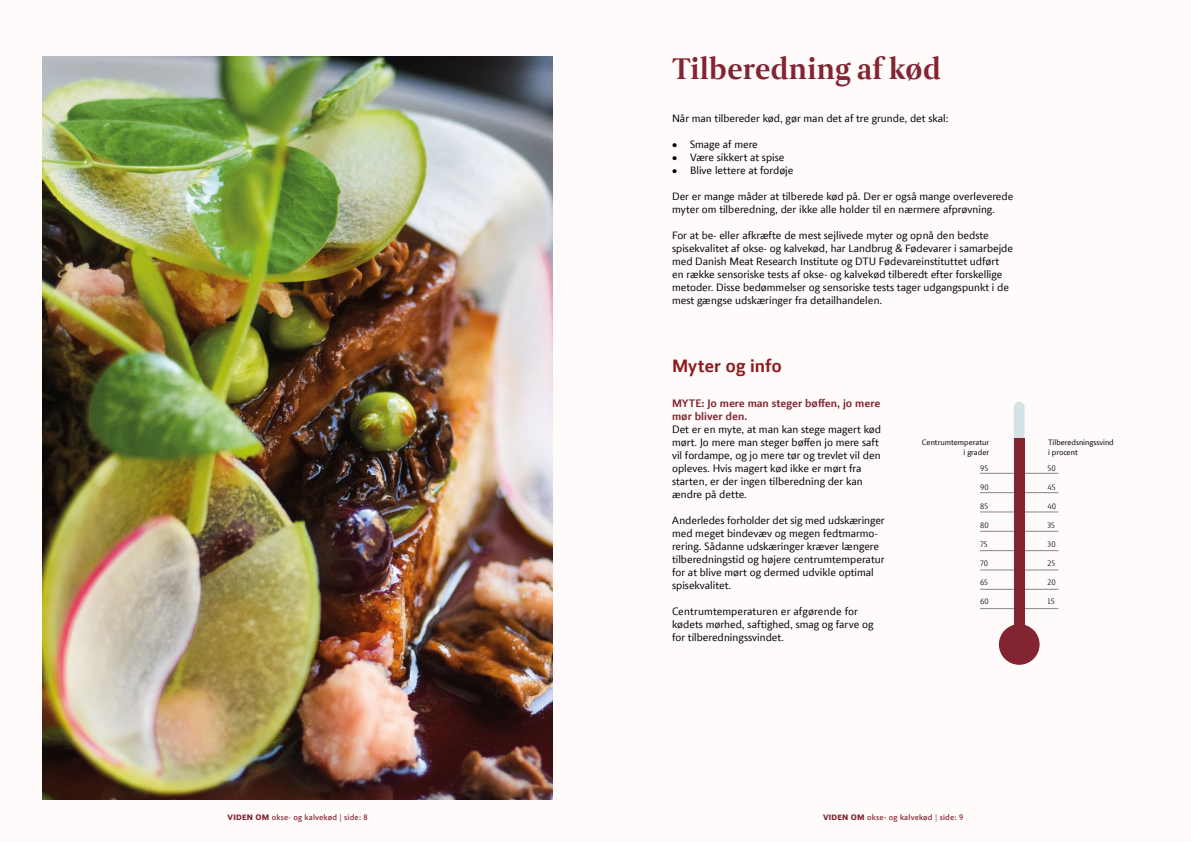
<style>
.page{position:relative;width:1191px;height:842px;background:#fff}
.page>*{position:absolute;margin:0;border:0;box-sizing:border-box;transform-origin:0 0}
.t1{font:700 30px "LF Press Serif Offc";color:#822531}
.t2{font:700 18px "LF Press Sans Offc";color:#8f181a}
.t3{font:500 11px/13px "LF Press Sans Offc";color:#000}
.t4{font:700 11px/13.2px "LF Press Sans Offc";color:#822531}
.t5{font:700 8px "LF Press Sans Offc d";letter-spacing:.025em;color:#822531}
.t6{font:500 8px/9.6px "LF Press Sans Offc";color:#000;text-align:right}
.t7{font:8px "LF Press Sans Offc";letter-spacing:.005em;color:#000}
.s1{font-family:"LF Press Sans Offc";font-weight:900}
</style>
<div class="page">
<div style="left:0;top:0;width:604px;height:842px;background:#fefbfa"></div>
<div style="left:587px;top:0;width:604px;height:842px;background:#fefbfa"></div>
<img style="left:43px;top:57px;width:510px;height:742px">
<hr style="left:980px;top:473px;width:78px;height:1px;background:#878787">
<hr style="left:980px;top:492px;width:78px;height:1px;background:#878787">
<hr style="left:980px;top:512px;width:78px;height:1px;background:#878787">
<hr style="left:980px;top:531px;width:78px;height:1px;background:#878787">
<hr style="left:980px;top:550px;width:78px;height:1px;background:#878787">
<hr style="left:980px;top:570px;width:78px;height:1px;background:#878787">
<hr style="left:980px;top:589px;width:78px;height:1px;background:#878787">
<hr style="left:980px;top:608px;width:78px;height:1px;background:#878787">
<div style="left:1013px;top:402px;width:11px;height:235px;background:#d5e2e3;border-radius:5px"></div>
<div style="left:1013px;top:438px;width:11px;height:199px;background:#822531"></div>
<div style="left:999px;top:624px;width:40px;height:41px;background:#822531;border-radius:50%"></div>
<h1 class="t1" style="left:672px;top:51px;width:270px">Tilberedning af kød</h1>
<p class="t3" style="left:672px;top:111px;width:278px">Når man tilbereder kød, gør man det af tre grunde, det skal:</p>
<p class="t3" style="left:672px;top:137px;width:87px">• Smage af mere</p>
<p class="t3" style="left:672px;top:150px;width:114px">• Være sikkert at spise</p>
<p class="t3" style="left:672px;top:163px;width:123px">• Blive lettere at fordøje</p>
<p class="t3" style="left:672px;top:189px;width:343px">Der er mange måder at tilberede kød på. Der er også mange overleverede myter om tilberedning, der ikke alle holder til en nærmere afprøvning.</p>
<p class="t3" style="left:672px;top:228px;width:342px">For at be- eller afkræfte de mest sejlivede myter og opnå den bedste spisekvalitet af okse- og kalvekød, har Landbrug &amp; Fødevarer i samarbejde med Danish Meat Research Institute og DTU Fødevareinstituttet udført en række sensoriske tests af okse- og kalvekød tilberedt efter forskellige metoder. Disse bedømmelser og sensoriske tests tager udgangspunkt i de mest gængse udskæringer fra detailhandelen.</p>
<h2 class="t2" style="left:672px;top:355px;width:111px">Myter og info</h2>
<p class="t4" style="left:672px;top:396px;width:210px">MYTE: Jo mere man steger bøffen, jo mere mør bliver den.</p>
<p class="t3" style="left:672px;top:422px;width:210px">Det er en myte, at man kan stege magert kød mørt. Jo mere man steger bøffen jo mere saft vil fordampe, og jo mere tør og trevlet vil den opleves. Hvis magert kød ikke er mørt fra starten, er der ingen tilberedning der kan ændre på dette.</p>
<p class="t3" style="left:672px;top:513px;width:214px">Anderledes forholder det sig med udskæringer med meget bindevæv og megen fedtmarmo&shy;rering. Sådanne udskæringer kræver længere tilberedningstid og højere centrumtemperatur for at blive mørt og dermed udvikle optimal spisekvalitet.</p>
<p class="t3" style="left:672px;top:604px;width:203px">Centrumtemperaturen er afgørende for kødets mørhed, saftighed, smag og farve og for tilberedningssvindet.</p>
<p class="t6" style="left:922px;top:438px;width:69px">Centrumtemperatur i grader</p>
<p class="t7" style="left:980px;top:464px;width:9px">95</p>
<p class="t7" style="left:980px;top:483px;width:10px">90</p>
<p class="t7" style="left:980px;top:502px;width:9px">85</p>
<p class="t7" style="left:980px;top:521px;width:10px">80</p>
<p class="t7" style="left:980px;top:540px;width:9px">75</p>
<p class="t7" style="left:980px;top:559px;width:9px">70</p>
<p class="t7" style="left:980px;top:578px;width:9px">65</p>
<p class="t7" style="left:980px;top:597px;width:10px">60</p>
<p class="t6" style="left:1048px;top:438px;width:67px;text-align:left">Tilberedsningssvind i procent</p>
<p class="t7" style="left:1047px;top:464px;width:10px">50</p>
<p class="t7" style="left:1047px;top:483px;width:9px">45</p>
<p class="t7" style="left:1047px;top:502px;width:10px">40</p>
<p class="t7" style="left:1047px;top:521px;width:9px">35</p>
<p class="t7" style="left:1047px;top:540px;width:10px">30</p>
<p class="t7" style="left:1047px;top:559px;width:9px">25</p>
<p class="t7" style="left:1047px;top:578px;width:10px">20</p>
<p class="t7" style="left:1047px;top:597px;width:8px">15</p>
<p class="t5" style="left:228px;top:812px;width:142px"><span class="s1">VIDEN OM</span> okse- og kalvekød | side: 8</p>
<p class="t5" style="left:823px;top:812px;width:142px"><span class="s1">VIDEN OM</span> okse- og kalvekød | side: 9</p>
</div>
